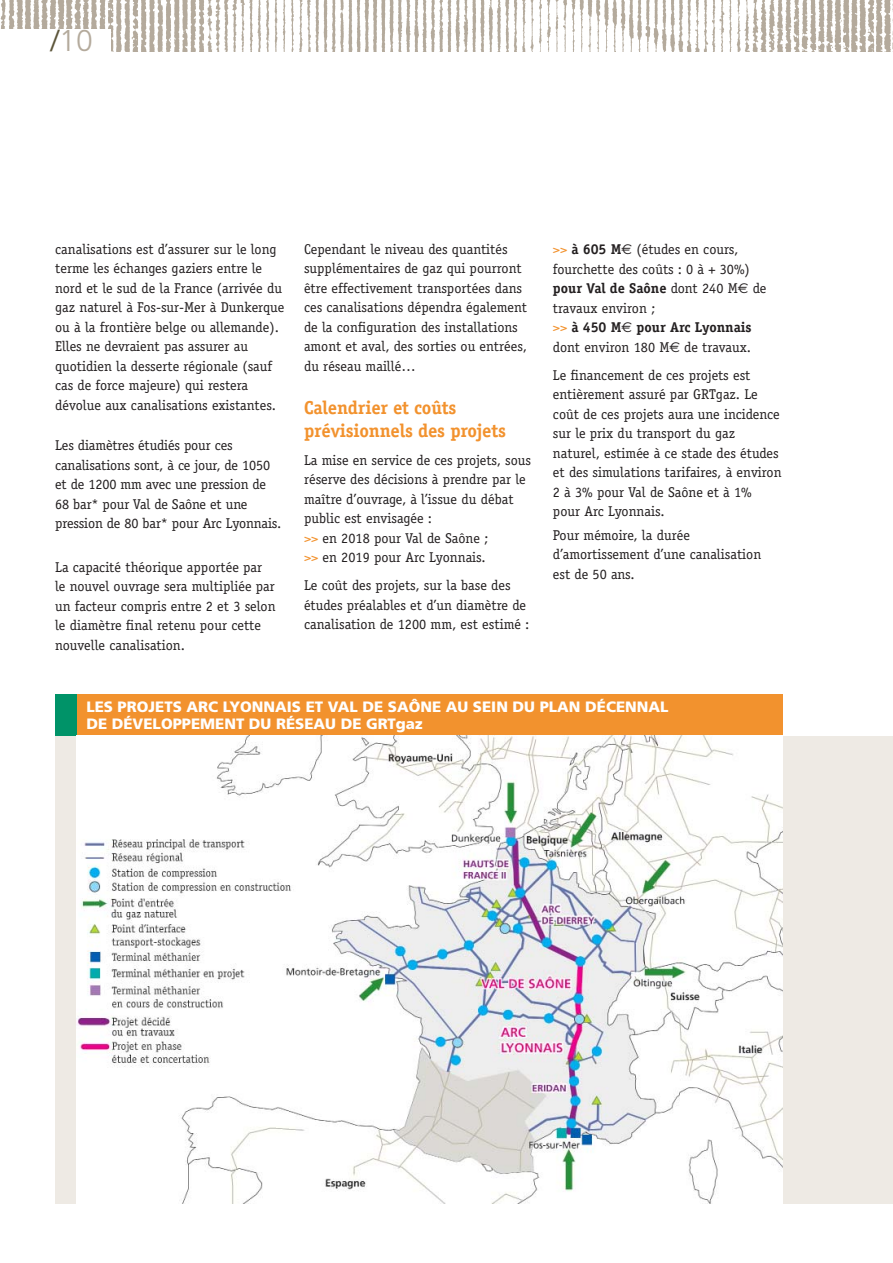
<style>
.page{position:relative;width:893px;height:1263px;background:#fff}
.page>*{position:absolute;margin:0;border:0;box-sizing:border-box;transform-origin:0 0}
.t1{font:300 30.15px "Frutiger";color:#b4aa9c}
.t2{font:700 18.75px/22.5px "Officina Serif";letter-spacing:-.01em;color:#f2922e}
.t3{font:900 15px/16.5px "Frutiger";color:#fff}
.t4{font:14.25px/19.5px "Officina Serif";color:#231f20}
.s1{color:#5c553a}
.s2{color:#f2922e}
.s3{font-weight:700}
.s4{font-family:"Euro Sans"}
</style>
<div class="page">
<img style="left:0;top:0;width:891px;height:52px">
<div style="left:0;top:29px;width:110px;height:28px;background:#fff"></div>
<div style="left:55px;top:736px;width:837px;height:467px;background:#eeeae4"></div>
<div style="left:55px;top:694px;width:727px;height:42px;background:#f2922e"></div>
<div style="left:55px;top:694px;width:21px;height:42px;background:#009368"></div>
<img style="left:76px;top:736px;width:706px;height:467px">
<h1 class="t1" style="left:51px;top:28px;width:43px"><span class="s1">/</span>10</h1>
<p class="t4" style="left:55px;top:240px;width:231px">canalisations est d’assurer sur le long terme les échanges gaziers entre le nord et le sud de la France (arrivée du gaz naturel à Fos-sur-Mer à Dunkerque ou à la frontière belge ou allemande).<br>Elles ne devraient pas assurer au quotidien la desserte régionale (sauf cas de force majeure) qui restera dévolue aux canalisations existantes.</p>
<p class="t4" style="left:55px;top:437px;width:227px">Les diamètres étudiés pour ces canalisations sont, à ce jour, de 1050 et de 1200 mm avec une pression de 68 bar* pour Val de Saône et une pression de 80 bar* pour Arc Lyonnais.</p>
<p class="t4" style="left:55px;top:558px;width:222px">La capacité théorique apportée par le nouvel ouvrage sera multipliée par un facteur compris entre 2 et 3 selon le diamètre final retenu pour cette nouvelle canalisation.</p>
<p class="t4" style="left:304px;top:240px;width:224px">Cependant le niveau des quantités supplémentaires de gaz qui pourront être effectivement transportées dans ces canalisations dépendra également de la configuration des installations amont et aval, des sorties ou entrées, du réseau maillé…</p>
<h2 class="t2" style="left:304px;top:398px;width:203px">Calendrier et coûts prévisionnels des projets</h2>
<p class="t4" style="left:304px;top:452px;width:228px">La mise en service de ces projets, sous réserve des décisions à prendre par le maître d’ouvrage, à l’issue du débat public est envisagée :<br><span class="s2">&gt;&gt;</span> en 2018 pour Val de Saône ;<br><span class="s2">&gt;&gt;</span> en 2019 pour Arc Lyonnais.</p>
<p class="t4" style="left:304px;top:577px;width:227px">Le coût des projets, sur la base des études préalables et d’un diamètre de canalisation de 1200 mm, est estimé :</p>
<p class="t4" style="left:553px;top:241px;width:215px"><span class="s2">&gt;&gt;</span> <span class="s3">à 605 M</span><span class="s4">€</span> (études en cours, fourchette des coûts : 0 à + 30%) <span class="s3">pour Val de Saône</span> dont 240 M<span class="s4">€</span> de travaux environ ;<br><span class="s2">&gt;&gt;</span> <span class="s3">à 450 M</span><span class="s4">€</span> <span class="s3">pour Arc Lyonnais </span>dont environ 180 M<span class="s4">€</span> de travaux.</p>
<p class="t4" style="left:553px;top:366px;width:230px">Le financement de ces projets est entièrement assuré par GRTgaz. Le coût de ces projets aura une incidence sur le prix du transport du gaz naturel, estimée à ce stade des études et des simulations tarifaires, à environ<br>2 à 3% pour Val de Saône et à 1% pour Arc Lyonnais.</p>
<p class="t4" style="left:553px;top:527px;width:210px">Pour mémoire, la durée d’amortissement d’une canalisation est de 50 ans.</p>
<p class="t3" style="left:86px;top:700px;width:583px">LES PROJETS ARC LYONNAIS ET VAL DE SAÔNE AU SEIN DU PLAN DÉCENNAL<br>DE DÉVELOPPEMENT DU RÉSEAU DE GRTgaz</p>
</div>
